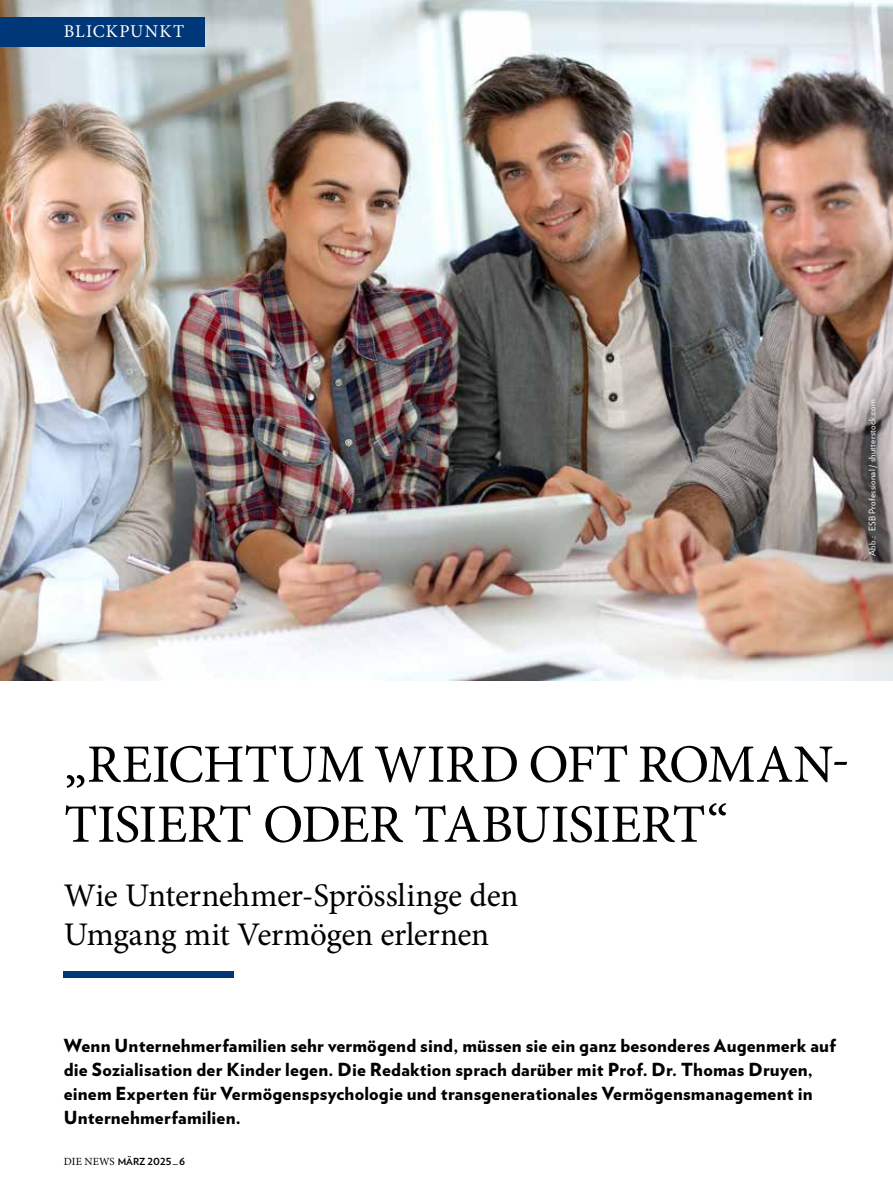
<style>
.page{position:relative;width:893px;height:1191px;background:#fff}
.page>*{position:absolute;margin:0;border:0;box-sizing:border-box;transform-origin:0 0}
.t1{font:54px/60px "Minion Pro";letter-spacing:-.01em;color:#000}
.t2{font:33px/39px "Minion Pro";letter-spacing:-.01em;color:#000}
.t3{font:900 18px/24px "Verlag";letter-spacing:.015em;color:#000}
.t4{font:18px "Minion Pro";letter-spacing:.075em;color:#fff}
.t5{font:700 9.75px "Verlag";color:#000}
.t6{font:9px "Verlag";letter-spacing:.03em;color:#fff}
.s1{font-family:"Minion Pro";font-weight:400;font-size:10.95px}
</style>
<div class="page">
<img style="left:0;top:0;width:893px;height:680px">
<div style="left:849px;top:381px;width:44px;height:193px;background:#000;opacity:.75"></div>
<div style="left:0;top:17px;width:205px;height:29px;background:#003778"></div>
<div style="left:64px;top:971px;width:170px;height:6px;background:#003778"></div>
<p class="t4" style="left:64px;top:19px;width:122px">Blickpunkt</p>
<p class="t6" style="left:865px;top:556px;width:158px;rotate:-90deg">Abb.: ESB Professional / shutterstock.com</p>
<h1 class="t1" style="left:64px;top:734px;width:788px">„REICHTUM WIRD OFT ROMAN-<br>TISIERT ODER TABUISIERT“</h1>
<h2 class="t2" style="left:64px;top:876px;width:456px">Wie Unternehmer-Sprösslinge den<br>Umgang mit Vermögen erlernen</h2>
<p class="t3" style="left:64px;top:1032px;width:774px">Wenn Unternehmerfamilien sehr vermögend sind, müssen sie ein ganz besonderes Augenmerk auf die Sozialisation der Kinder legen. Die Redaktion sprach darüber mit Prof. Dr. Thomas Druyen, einem Experten für Vermögenspsychologie und transgenerationales Vermögensmanagement in Unternehmerfamilien.</p>
<p class="t5" style="left:64px;top:1153px;width:123px"><span class="s1">DIE NEWS</span> März 2025 _ 6</p>
</div>
